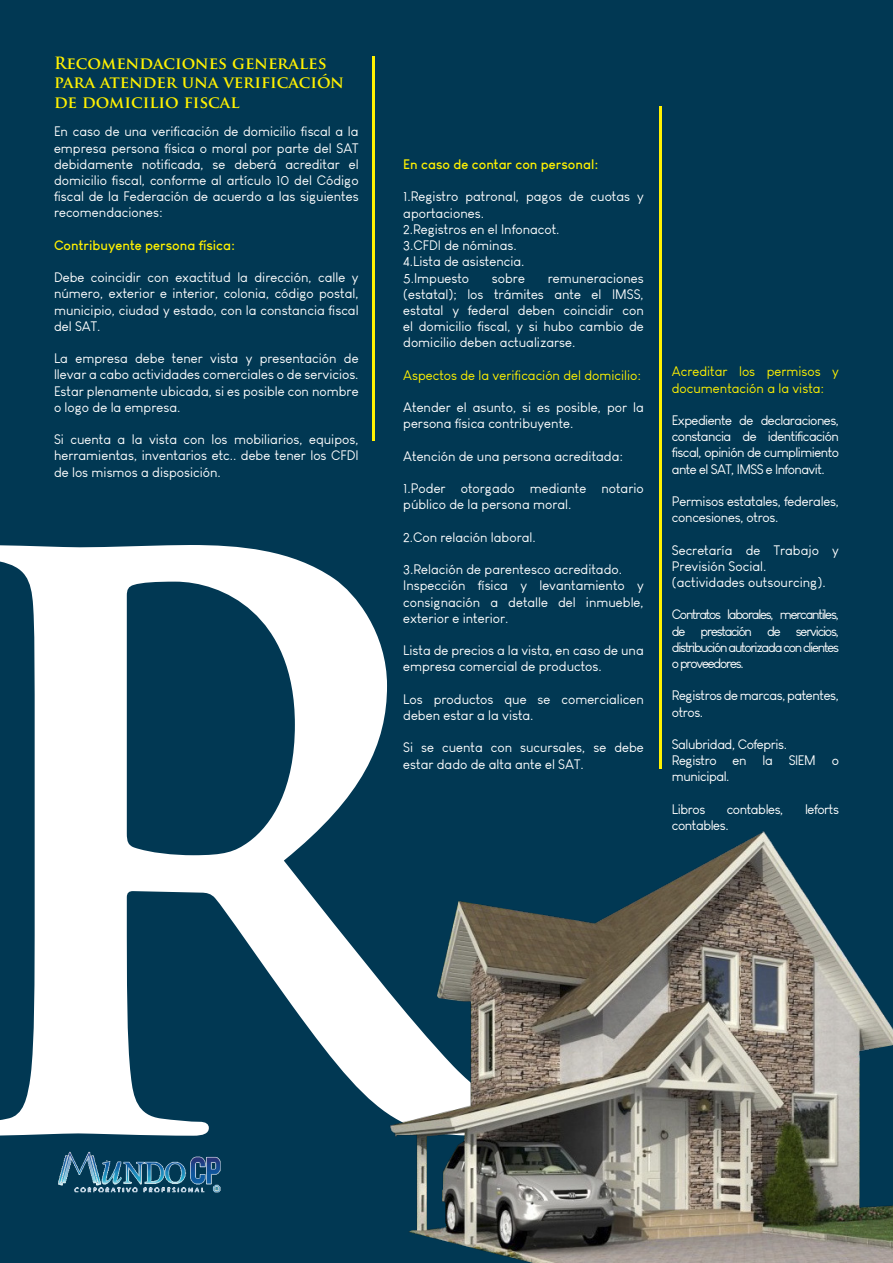
<style>
.page{position:relative;width:893px;height:1263px;background:#013853}
.page>*{position:absolute;margin:0;border:0;box-sizing:border-box;transform-origin:0 0}
.t1{font:700 781.35px "Trajan Pro";color:#fff}
.t2{font:700 16.5px/19.8px "Trajan Pro";color:#fff101}
.t3{font:13.5px/16.2px "Louis George Cafe";color:#fff}
.t4{font:13.5px/16.2px "Louis George Cafe";letter-spacing:-.03em;color:#fff}
.t5{font:13.5px/16.2px "Louis George Cafe";color:#fff101}
.t6{font:700 13.5px "Louis George Cafe";color:#fff101}
.t7{font:13.5px/16.2px "Louis George Cafe";letter-spacing:-.02em;color:#fff}
</style>
<div class="page">
<img style="left:390px;top:831px;width:503px;height:432px">
<hr style="left:372px;top:56px;width:3px;height:385px;background:#fff101">
<hr style="left:659px;top:106px;width:3px;height:662px;background:#fff101">
<img style="left:58px;top:1151px;width:163px;height:42px">
<p class="t2" style="left:54px;top:53px;width:292px">Recomendaciones generales para atender una verificación de domicilio fiscal</p>
<p class="t3" style="left:54px;top:123px;width:306px;text-align:justify">En caso de una verificación de domicilio fiscal a la empresa persona física o moral por parte del SAT debidamente notificada, se deberá acreditar el domicilio fiscal, conforme al artículo 10 del Código fiscal de la Federación de acuerdo a las siguientes recomendaciones:</p>
<p class="t6" style="left:54px;top:236px;width:183px">Contribuyente persona física:</p>
<p class="t3" style="left:54px;top:269px;width:306px;text-align:justify">Debe coincidir con exactitud la dirección, calle y número, exterior e interior, colonia, código postal, municipio, ciudad y estado, con la constancia fiscal del SAT.</p>
<p class="t3" style="left:54px;top:350px;width:306px">La empresa debe tener vista y presentación de llevar a cabo actividades comerciales o de servicios.</p>
<p class="t3" style="left:54px;top:383px;width:306px">Estar plenamente ubicada, si es posible con nombre o logo de la empresa.</p>
<p class="t3" style="left:54px;top:431px;width:306px;text-align:justify">Si cuenta a la vista con los mobiliarios, equipos, herramientas, inventarios etc.. debe tener los CFDI de los mismos a disposición.</p>
<p class="t6" style="left:403px;top:156px;width:196px">En caso de contar con personal:</p>
<p class="t3" style="left:403px;top:189px;width:242px">1.Registro patronal, pagos de cuotas y aportaciones.</p>
<p class="t3" style="left:403px;top:221px;width:158px">2.Registros en el Infonacot.</p>
<p class="t3" style="left:403px;top:237px;width:115px">3.CFDI de nóminas.</p>
<p class="t3" style="left:403px;top:253px;width:123px">4.Lista de asistencia.</p>
<p class="t3" style="left:403px;top:270px;width:67px">5.Impuesto</p>
<p class="t3" style="left:492px;top:270px;width:35px">sobre</p>
<p class="t3" style="left:403px;top:270px;width:242px;text-align:justify;text-indent:144px">remuneraciones (estatal); los trámites ante el IMSS, estatal y federal deben coincidir con el domicilio fiscal, y si hubo cambio de domicilio deben actualizarse.</p>
<p class="t5" style="left:403px;top:367px;width:239px">Aspectos de la verificación del domicilio:</p>
<p class="t3" style="left:403px;top:399px;width:242px">Atender el asunto, si es posible, por la persona física contribuyente.</p>
<p class="t3" style="left:403px;top:448px;width:221px">Atención de una persona acreditada:</p>
<p class="t3" style="left:403px;top:480px;width:242px">1.Poder otorgado mediante notario público de la persona moral.</p>
<p class="t3" style="left:403px;top:529px;width:134px">2.Con relación laboral.</p>
<p class="t3" style="left:403px;top:561px;width:220px">3.Relación de parentesco acreditado.</p>
<p class="t3" style="left:403px;top:577px;width:242px;text-align:justify">Inspección física y levantamiento y consignación a detalle del inmueble, exterior e interior.</p>
<p class="t3" style="left:403px;top:642px;width:242px">Lista de precios a la vista, en caso de una empresa comercial de productos.</p>
<p class="t3" style="left:403px;top:691px;width:242px">Los productos que se comercialicen deben estar a la vista.</p>
<p class="t3" style="left:403px;top:739px;width:242px">Si se cuenta con sucursales, se debe estar dado de alta ante el SAT.</p>
<p class="t1" style="left:-94px;top:364px;width:591px">R</p>
<p class="t5" style="left:672px;top:364px;width:169px">Acreditar los permisos y documentación a la vista:</p>
<p class="t3" style="left:672px;top:412px;width:169px;text-align:justify">Expediente de declaraciones, constancia de identificación fiscal, opinión de cumplimiento ante el SAT, IMSS e Infonavit.</p>
<p class="t7" style="left:672px;top:493px;width:169px">Permisos estatales, federales, concesiones, otros.</p>
<p class="t3" style="left:672px;top:542px;width:169px">Secretaría de Trabajo y<br>Previsión Social.</p>
<p class="t3" style="left:672px;top:574px;width:155px">(actividades outsourcing).</p>
<p class="t3" style="left:672px;top:607px;width:169px;text-align:justify">Contratos laborales, mercantiles, de prestación de servicios, distribución autorizada con clientes o proveedores.</p>
<p class="t4" style="left:672px;top:688px;width:169px">Registros de marcas, patentes, otros.</p>
<p class="t4" style="left:672px;top:736px;width:117px">Salubridad, Cofepris.</p>
<p class="t4" style="left:672px;top:752px;width:169px">Registro en la SIEM o municipal.</p>
<p class="t3" style="left:672px;top:801px;width:35px">Libros</p>
<p class="t4" style="left:727px;top:801px;width:58px">contables,</p>
<p class="t4" style="left:805px;top:801px;width:35px">leforts</p>
<p class="t4" style="left:672px;top:817px;width:58px">contables.</p>
</div>
